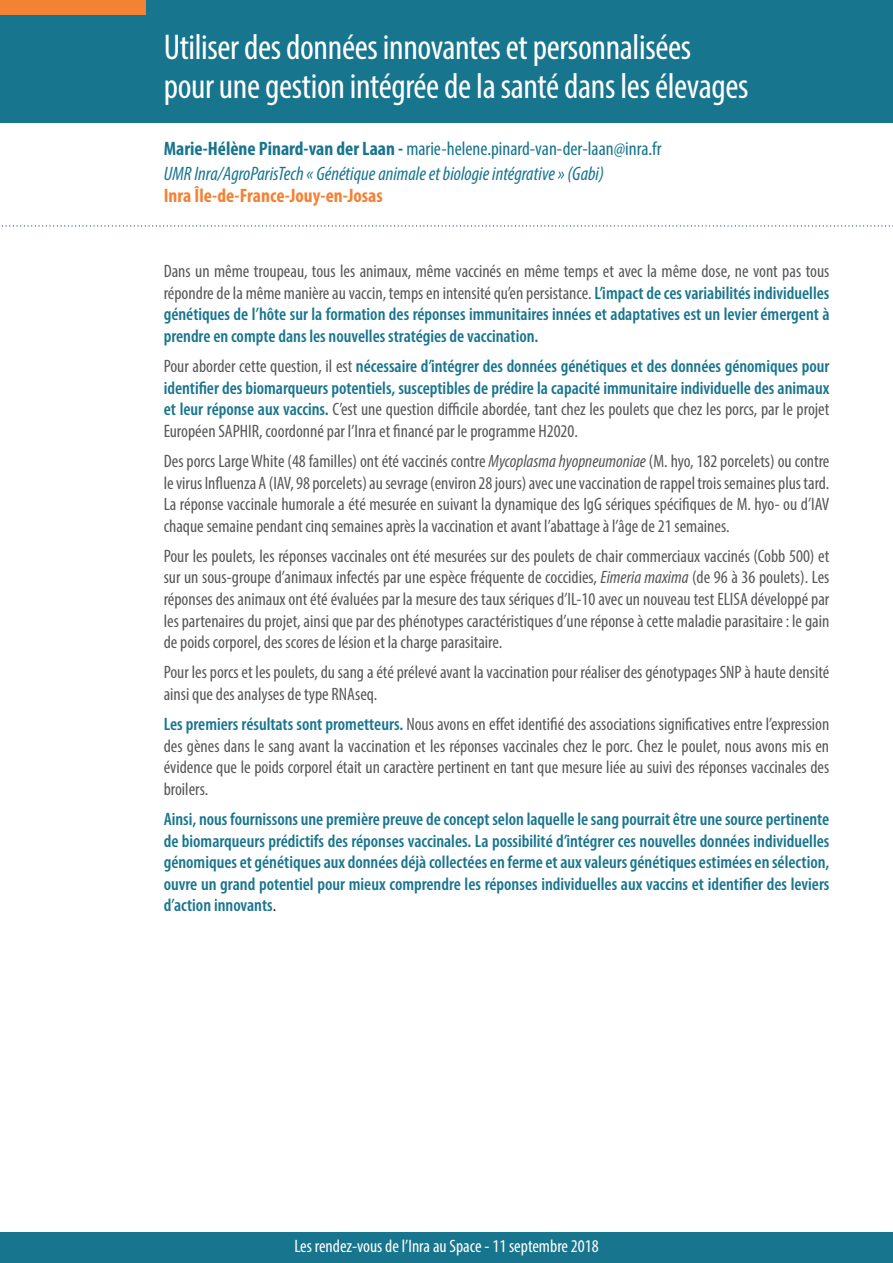
<style>
.page{position:relative;width:893px;height:1263px;background:#fff}
.page>*{position:absolute;margin:0;border:0;box-sizing:border-box;transform-origin:0 0}
.t1{font:condensed 36px/39px "Myriad Pro";letter-spacing:-.01em;color:#fff}
.t2{font:italic condensed 19.5px/24.6px "Myriad Pro";color:#18758e}
.t3{font:700 condensed 19.5px "Myriad Pro";color:#f48234}
.t4{font:condensed 18px/21.6px "Myriad Pro";color:#57585a;text-align:justify}
.t5{font:600 condensed 18px/21.6px "Myriad Pro";color:#18758e;text-align:justify}
.t6{font:condensed 18px "Myriad Pro";color:#fff}
.s1{font-weight:700;font-style:normal}
.s2{font-style:normal}
.s3{font-weight:400;color:#57585a}
.s4{font-style:italic}
.s5{font-weight:600;color:#18758e}
.s6{font-weight:400;color:#231f20}
</style>
<div class="page">
<div style="left:0;top:1232px;width:893px;height:31px;background:#18758e"></div>
<div style="left:0;top:0;width:893px;height:122px;background:#18758e"></div>
<div style="left:0;top:0;width:146px;height:15px;background:#f48234"></div>
<svg style="left:1px;top:225px;width:892px;height:2px"></svg>
<h1 class="t1" style="left:164px;top:27px;width:586px">Utiliser des données innovantes et personnalisées pour une gestion intégrée de la santé dans les élevages</h1>
<p class="t2" style="left:164px;top:136px;width:499px"><span class="s1">Marie-Hélène Pinard-van der Laan -</span> <span class="s2">marie-helene.pinard-van-der-laan@inra.fr<br></span>UMR Inra/AgroParisTech « Génétique animale et biologie intégrative » (Gabi)</p>
<p class="t3" style="left:164px;top:183px;width:221px">Inra Île-de-France-Jouy-en-Josas</p>
<p class="t5" style="left:164px;top:261px;width:667px"><span class="s3">Dans un même troupeau, tous les animaux, même vaccinés en même temps et avec la même dose, ne vont pas tous répondre de la même manière au vaccin, temps en intensité qu’en persistance.</span> L’impact de ces variabilités individuelles génétiques de l’hôte sur la formation des réponses immunitaires innées et adaptatives est un levier émergent à prendre en compte dans les nouvelles stratégies de vaccination.</p>
<p class="t5" style="left:164px;top:356px;width:667px"><span class="s3">Pour aborder cette question, il est</span> nécessaire d’intégrer des données génétiques et des données génomiques pour identifier des biomarqueurs potentiels, susceptibles de prédire la capacité immunitaire individuelle des animaux et leur réponse aux vaccins. <span class="s3">C’est une question difficile abordée, tant chez les poulets que chez les porcs, par le projet Européen SAPHIR, coordonné par l’Inra et financé par le programme H2020.</span></p>
<p class="t4" style="left:164px;top:450px;width:667px">Des porcs Large White (48 familles) ont été vaccinés contre <span class="s4">Mycoplasma hyopneumoniae</span> (M. hyo, 182 porcelets) ou contre le virus Influenza A (IAV, 98 porcelets) au sevrage (environ 28 jours) avec une vaccination de rappel trois semaines plus tard.<br>La réponse vaccinale humorale a été mesurée en suivant la dynamique des IgG sériques spécifiques de M. hyo- ou d’IAV chaque semaine pendant cinq semaines après la vaccination et avant l’abattage à l’âge de 21 semaines.</p>
<p class="t4" style="left:164px;top:545px;width:667px">Pour les poulets, les réponses vaccinales ont été mesurées sur des poulets de chair commerciaux vaccinés (Cobb 500) et sur un sous-groupe d’animaux infectés par une espèce fréquente de coccidies, <span class="s4">Eimeria maxima</span> (de 96 à 36 poulets). Les réponses des animaux ont été évaluées par la mesure des taux sériques d’IL-10 avec un nouveau test ELISA développé par les partenaires du projet, ainsi que par des phénotypes caractéristiques d’une réponse à cette maladie parasitaire : le gain de poids corporel, des scores de lésion et la charge parasitaire.</p>
<p class="t4" style="left:164px;top:661px;width:667px">Pour les porcs et les poulets, du sang a été prélevé avant la vaccination pour réaliser des génotypages SNP à haute densité ainsi que des analyses de type RNAseq.</p>
<p class="t4" style="left:164px;top:713px;width:667px"><span class="s5">Les premiers résultats sont prometteurs.</span> Nous avons en effet identifié des associations significatives entre l’expression des gènes dans le sang avant la vaccination et les réponses vaccinales chez le porc. Chez le poulet, nous avons mis en évidence que le poids corporel était un caractère pertinent en tant que mesure liée au suivi des réponses vaccinales des broilers.</p>
<p class="t5" style="left:164px;top:808px;width:667px">Ainsi, nous fournissons une première preuve de concept selon laquelle le sang pourrait être une source pertinente de biomarqueurs prédictifs des réponses vaccinales. La possibilité d’intégrer ces nouvelles données individuelles génomiques et génétiques aux données déjà collectées en ferme et aux valeurs génétiques estimées en sélection, ouvre un grand potentiel pour mieux comprendre les réponses individuelles aux vaccins et identifier des leviers d’action innovants<span class="s6">.</span></p>
<p class="t6" style="left:294px;top:1235px;width:306px">Les rendez-vous de l’Inra au Space - 11 septembre 2018</p>
</div>
